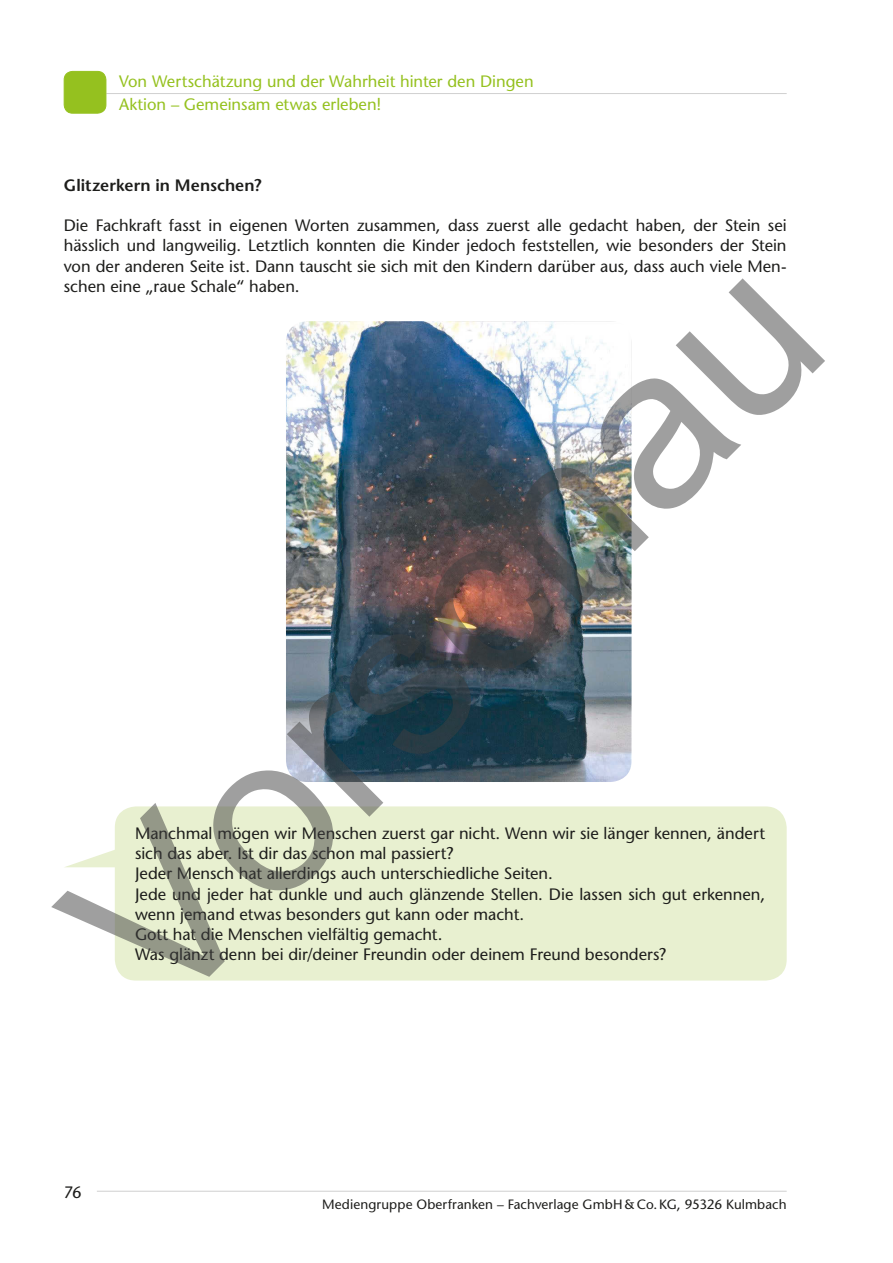
<style>
.page{position:relative;width:893px;height:1263px;background:#fff}
.page>*{position:absolute;margin:0;border:0;box-sizing:border-box;transform-origin:0 0}
.t1{font:225px "Arial";color:rgb(64 64 64/.5)}
.t2{font:500 16.5px/20.2px "Stone Sans Std";color:#1d1d1b;text-align:justify}
.t3{font:500 16.5px/22.5px "Stone Sans Std";color:#95c11f}
.t4{font:600 16.5px "Stone Sans Std";letter-spacing:.005em;color:#1d1d1b}
.t5{font:500 13.5px "Stone Sans Std";letter-spacing:.005em;color:#1d1d1b}
</style>
<div class="page">
<hr style="left:97px;top:1191px;width:690px;height:1px;background:#d0d0d0">
<hr style="left:106px;top:93px;width:681px;height:1px;background:#d0d0d0">
<div style="left:64px;top:71px;width:42px;height:42px;background:#95c11f;border-radius:9px"></div>
<div style="left:64px;top:71px;width:42px;height:43px;border:1px solid #95c11f;border-radius:9px"></div>
<div style="left:115px;top:806px;width:672px;height:174px;background:#e8f0d0;border-radius:21px"></div>
<svg style="left:65px;top:849px;width:50px;height:18px"></svg>
<img style="left:286px;top:321px;width:346px;height:461px">
<p class="t3" style="left:119px;top:70px;width:416px">Von Wertschätzung und der Wahrheit hinter den Dingen<br>Aktion – Gemeinsam etwas erleben!</p>
<p class="t4" style="left:64px;top:175px;width:199px">Glitzerkern in Menschen?</p>
<p class="t2" style="left:64px;top:215px;width:724px">Die Fachkraft fasst in eigenen Worten zusammen, dass zuerst alle gedacht haben, der Stein sei hässlich und langweilig. Letztlich konnten die Kinder jedoch feststellen, wie besonders der Stein von der anderen Seite ist. Dann tauscht sie sich mit den Kindern darüber aus, dass auch viele Men&shy;schen eine „raue Schale“ haben.</p>
<h1 class="t1" style="left:-1px;top:856px;width:952px;rotate:-45deg">Vorschau</h1>
<p class="t2" style="left:135px;top:823px;width:632px;text-align:left">Manchmal mögen wir Menschen zuerst gar nicht. Wenn wir sie länger kennen, ändert sich das aber. Ist dir das schon mal passiert?<br>Jeder Mensch hat allerdings auch unterschiedliche Seiten.<br>Jede und jeder hat dunkle und auch glänzende Stellen. Die lassen sich gut erkennen, wenn jemand etwas besonders gut kann oder macht.<br>Gott hat die Menschen vielfältig gemacht.<br>Was glänzt denn bei dir/deiner Freundin oder deinem Freund besonders?</p>
<p class="t2" style="left:64px;top:1182px;width:19px">76</p>
<p class="t5" style="left:322px;top:1196px;width:466px">Mediengruppe Oberfranken – Fachverlage GmbH&amp;Co.KG, 95326 Kulmbach</p>
</div>
